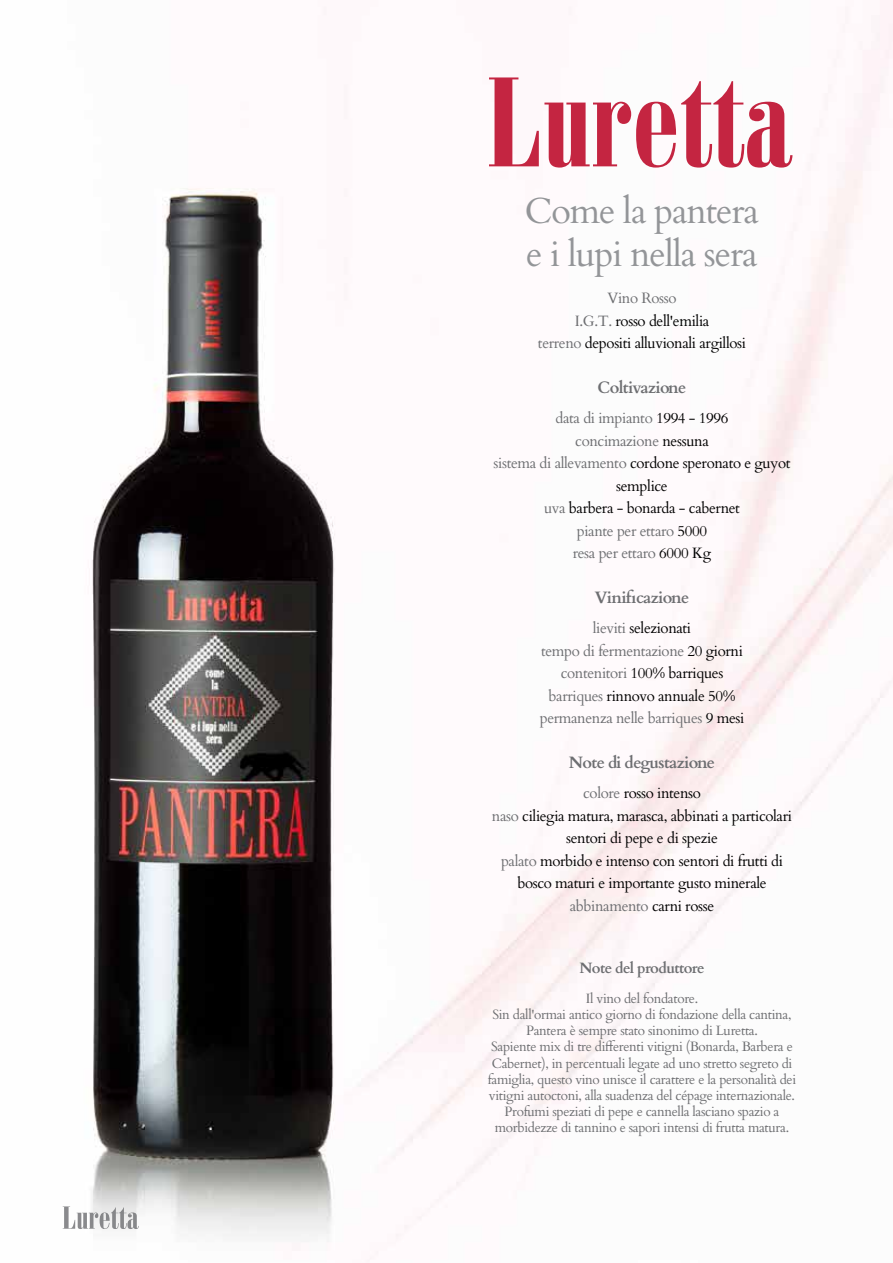
<style>
.page{position:relative;width:893px;height:1263px;background:#fff}
.page>*{position:absolute;margin:0;border:0;box-sizing:border-box;transform-origin:0 0}
.t1{font:36px/43.2px "Cardo";letter-spacing:-.03em;color:#939598}
.t2{font:700 16.5px "Cardo";letter-spacing:-.04em;color:#6d6e71}
.t3{font:15px/22.5px "Cardo";letter-spacing:-.025em;color:#000;text-align:center}
.t4{font:15px/22.5px "Cardo";letter-spacing:-.025em;color:#6d6e71;text-align:center}
.t5{font:700 15px "Cardo";letter-spacing:-.04em;color:#6d6e71}
.t6{font:13.5px/16.2px "Cardo";letter-spacing:-.025em;color:#6d6e71;text-align:center}
.s1{color:#6d6e71}
.s2{color:#000}
</style>
<div class="page">
<img style="left:62px;top:0;width:831px;height:1261px">
<svg style="left:63px;top:1206px;width:76px;height:23px"></svg>
<svg style="left:489px;top:77px;width:303px;height:91px"></svg>
<h1 class="t1" style="left:525px;top:187px;width:236px">Come la pantera e i lupi nella sera</h1>
<p class="t3" style="left:538px;top:286px;width:210px"><span class="s1">Vino Rosso<br>I.G.T.</span> rosso dell'emilia<br><span class="s1">terreno</span> depositi alluvionali argillosi</p>
<p class="t2" style="left:598px;top:375px;width:90px">Coltivazione</p>
<p class="t3" style="left:494px;top:406px;width:298px"><span class="s1">data di impianto</span> 1994 - 1996<br><span class="s1">concimazione</span> nessuna<br><span class="s1">sistema di allevamento</span> cordone speronato e guyot semplice<br><span class="s1">uva</span> barbera - bonarda - cabernet<br><span class="s1">piante per ettaro</span> 5000<br><span class="s1">resa per ettaro</span> 6000 Kg</p>
<p class="t2" style="left:595px;top:585px;width:96px">Vinificazione</p>
<p class="t4" style="left:540px;top:616px;width:206px">lieviti <span class="s2">selezionati<br></span>tempo di fermentazione <span class="s2">20 giorni </span>contenitori <span class="s2">100% barriques </span>barriques <span class="s2">rinnovo annuale 50% </span>permanenza nelle barriques <span class="s2">9 mesi</span></p>
<p class="t2" style="left:569px;top:750px;width:148px">Note di degustazione</p>
<p class="t3" style="left:492px;top:781px;width:302px"><span class="s1">colore</span> rosso intenso<br><span class="s1">naso</span> ciliegia matura, marasca, abbinati a particolari sentori di pepe e di spezie<br><span class="s1">palato</span> morbido e intenso con sentori di frutti di bosco maturi e importante gusto minerale <span class="s1">abbinamento</span> carni rosse</p>
<p class="t5" style="left:580px;top:955px;width:126px">Note del produttore</p>
<p class="t6" style="left:488px;top:989px;width:310px">Il vino del fondatore.<br>Sin dall'ormai antico giorno di fondazione della cantina, Pantera è sempre stato sinonimo di Luretta.<br>Sapiente mix di tre differenti vitigni (Bonarda, Barbera e Cabernet), in percentuali legate ad uno stretto segreto di famiglia, questo vino unisce il carattere e la personalità dei vitigni autoctoni, alla suadenza del cépage internazionale.<br>Profumi speziati di pepe e cannella lasciano spazio a morbidezze di tannino e sapori intensi di frutta matura.</p>
</div>
